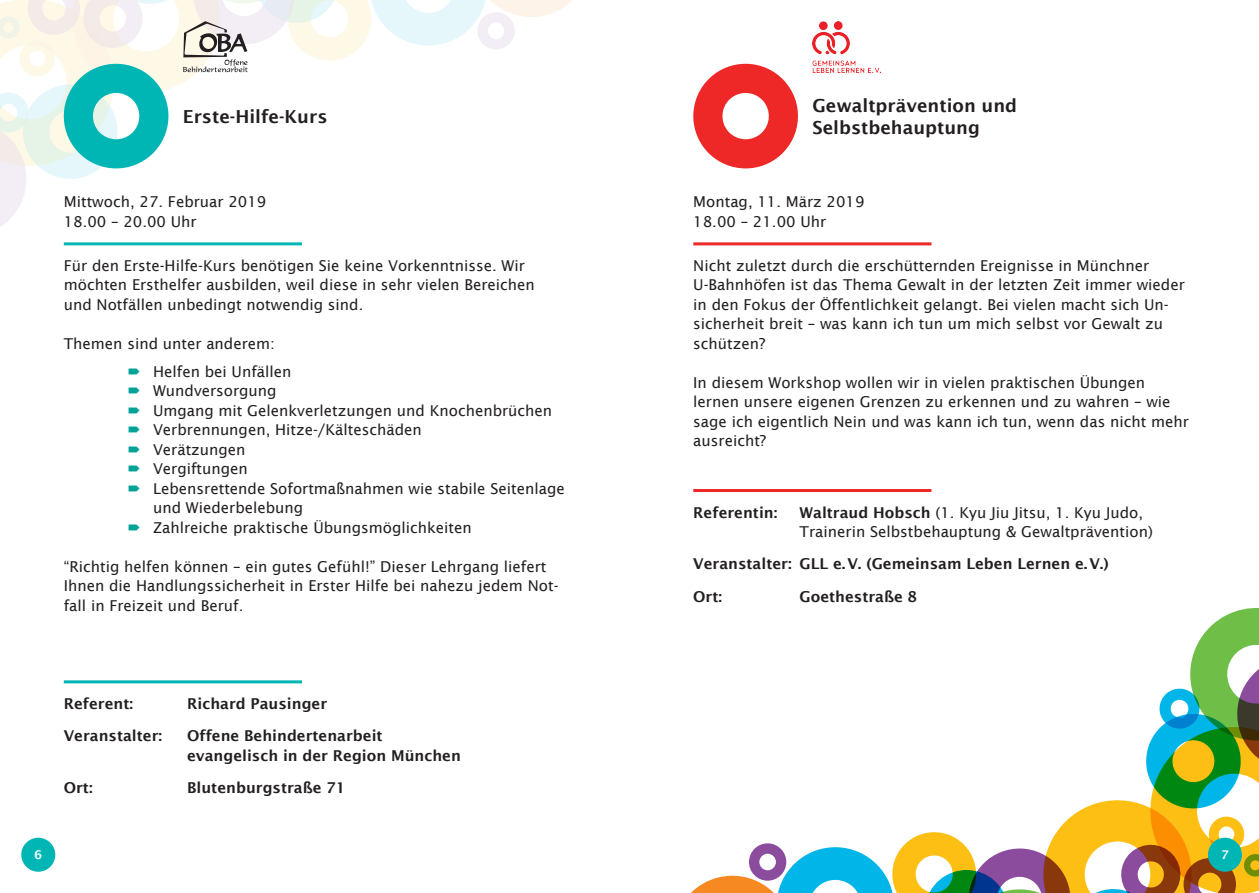
<style>
.page{position:relative;width:1259px;height:893px;background:#fff}
.page>*{position:absolute;margin:0;border:0;box-sizing:border-box;transform-origin:0 0}
.t1{font:600 18px/22.5px "Lucida Sans";color:#231f20}
.t2{font:15px/19.5px "Lucida Sans";color:#231f20}
.t3{font:600 15px/19.5px "Lucida Sans";color:#231f20}
.t4{font:600 12px "Lucida Sans";color:#fff}
.s1{font-weight:600}
</style>
<div class="page">
<svg style="left:691px;top:608px;width:568px;height:285px"></svg>
<div style="left:21px;top:838px;width:34px;height:34px;background:#00b6b5;border-radius:50%"></div>
<div style="left:1208px;top:838px;width:34px;height:34px;background:#00b6b5;border-radius:50%"></div>
<svg style="left:0;top:0;width:572px;height:227px"></svg>
<hr style="left:64px;top:680px;width:238px;height:3px;background:#00b6b5">
<hr style="left:64px;top:242px;width:238px;height:3px;background:#00b6b5">
<svg style="left:693px;top:64px;width:105px;height:104px"></svg>
<hr style="left:693px;top:489px;width:238px;height:3px;background:#ee2727">
<img style="left:812px;top:21px;width:68px;height:51px">
<hr style="left:693px;top:242px;width:238px;height:3px;background:#ee2727">
<p class="t1" style="left:183px;top:105px;width:146px">Erste-Hilfe-Kurs</p>
<p class="t2" style="left:64px;top:192px;width:204px">Mittwoch, 27. Februar 2019<br>18.00 – 20.00 Uhr</p>
<p class="t2" style="left:64px;top:256px;width:472px">Für den Erste-Hilfe-Kurs benötigen Sie keine Vorkenntnisse. Wir möchten Ersthelfer ausbilden, weil diese in sehr vielen Bereichen und Notfällen unbedingt notwendig sind.</p>
<p class="t2" style="left:153px;top:330px;width:140px;line-height:28px;text-indent:-89px">Themen sind unter anderem:<br>Helfen bei Unfällen</p>
<p class="t2" style="left:153px;top:381px;width:413px">Wundversorgung<br>Umgang mit Gelenkverletzungen und Knochenbrüchen<br>Verbrennungen, Hitze-/Kälteschäden<br>Verätzungen<br>Vergiftungen<br>Lebensrettende Sofortmaßnahmen wie stabile Seitenlage und Wiederbelebung<br>Zahlreiche praktische Übungsmöglichkeiten</p>
<p class="t2" style="left:64px;top:557px;width:496px">“Richtig helfen können – ein gutes Gefühl!” Dieser Lehrgang liefert<br>Ihnen die Handlungssicherheit in Erster Hilfe bei nahezu jedem Not&shy;fall in Freizeit und Beruf.</p>
<p class="t3" style="left:64px;top:694px;width:71px">Referent:</p>
<p class="t3" style="left:187px;top:694px;width:142px">Richard Pausinger</p>
<p class="t3" style="left:64px;top:726px;width:100px">Veranstalter:</p>
<p class="t3" style="left:187px;top:726px;width:275px">Offene Behindertenarbeit evangelisch in der Region München</p>
<p class="t3" style="left:64px;top:778px;width:30px">Ort:</p>
<p class="t3" style="left:187px;top:778px;width:160px">Blutenburgstraße 71</p>
<p class="t1" style="left:812px;top:94px;width:206px">Gewaltprävention und<br>Selbstbehauptung</p>
<p class="t2" style="left:693px;top:192px;width:173px">Montag, 11. März 2019<br>18.00 – 21.00 Uhr</p>
<p class="t2" style="left:693px;top:256px;width:493px">Nicht zuletzt durch die erschütternden Ereignisse in Münchner U-Bahnhöfen ist das Thema Gewalt in der letzten Zeit immer wieder in den Fokus der Öffentlichkeit gelangt. Bei vielen macht sich Un&shy;sicherheit breit – was kann ich tun um mich selbst vor Gewalt zu schützen?</p>
<p class="t2" style="left:693px;top:373px;width:497px">In diesem Workshop wollen wir in vielen praktischen Übungen lernen unsere eigenen Grenzen zu erkennen und zu wahren – wie sage ich eigentlich Nein und was kann ich tun, wenn das nicht mehr ausreicht?</p>
<p class="t3" style="left:693px;top:502px;width:86px">Referentin:</p>
<p class="t2" style="left:799px;top:502px;width:355px"><span class="s1">Waltraud Hobsch</span> (1. Kyu Jiu Jitsu, 1. Kyu Judo,<br>Trainerin Selbstbehauptung &amp; Gewaltprävention)</p>
<p class="t3" style="left:693px;top:548px;width:417px;line-height:32.2px">Veranstalter: GLL e.V. (Gemeinsam Leben Lernen e.V.)<br>Ort:</p>
<p class="t3" style="left:799px;top:586px;width:119px">Goethestraße 8</p>
<p class="t4" style="left:34px;top:848px;width:9px">6</p>
<p class="t4" style="left:1221px;top:848px;width:9px">7</p>
</div>
